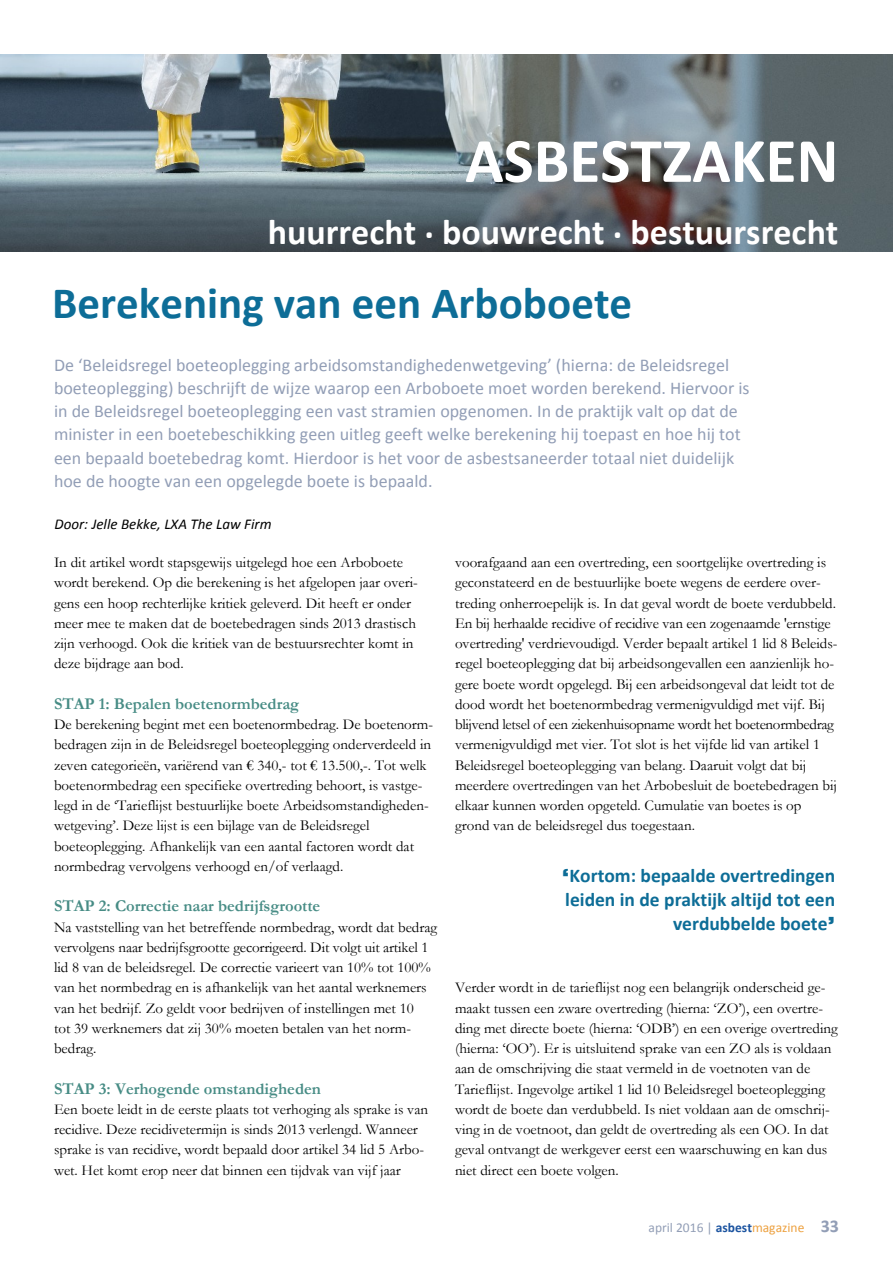
<style>
.page{position:relative;width:893px;height:1263px;background:#fff}
.page>*{position:absolute;margin:0;border:0;box-sizing:border-box;transform-origin:0 0}
.t1{font:700 63.6px "Calibri";color:#fff}
.t2{font:700 45px "Calibri";color:#0d6d97}
.t3{font:700 36px "Calibri";color:#fff}
.t4{font:700 19.5px/23.9px "Calibri";color:#0d6d97;text-align:right}
.t5{font:18px/23.2px "Calibri";color:#929eb6}
.t6{font:700 16.5px "Garamond";color:#478c85}
.t7{font:15px/20.2px "Garamond";color:#000}
.t8{font:italic 15px "Calibri";color:#000}
.t9{font:13.5px "Calibri";color:#929eb6}
.s1{font-family:"Rockwell";font-weight:800}
.s2{font-weight:700;color:#1c54a0}
.s3{color:#eda140}
.s4{font-weight:700;font-size:18px}
</style>
<div class="page">
<img style="left:1px;top:54px;width:892px;height:197px">
<h1 class="t1" style="left:465px;top:134px;width:375px">ASBESTZAKEN</h1>
<h3 class="t3" style="left:268px;top:216px;width:572px">huurrecht . bouwrecht . bestuursrecht</h3>
<h2 class="t2" style="left:52px;top:284px;width:581px">Berekening van een Arboboete</h2>
<p class="t5" style="left:54px;top:354px;width:697px">De ‘Beleidsregel boeteoplegging arbeidsomstandighedenwetgeving’ (hierna: de Beleidsregel boeteoplegging) beschrijft de wijze waarop een Arboboete moet worden berekend. Hiervoor is in de Beleidsregel boeteoplegging een vast stramien opgenomen. In de praktijk valt op dat de minister in een boetebeschikking geen uitleg geeft welke berekening hij toepast en hoe hij tot een bepaald boetebedrag komt. Hierdoor is het voor de asbestsaneerder totaal niet duidelijk hoe de hoogte van een opgelegde boete is bepaald.</p>
<p class="t8" style="left:55px;top:517px;width:219px">Door: Jelle Bekke, LXA The Law Firm</p>
<p class="t7" style="left:54px;top:554px;width:365px">In dit artikel wordt stapsgewijs uitgelegd hoe een Arboboete wordt berekend. Op die berekening is het afgelopen jaar overi&shy;gens een hoop rechterlijke kritiek geleverd. Dit heeft er onder meer mee te maken dat de boetebedragen sinds 2013 drastisch zijn verhoogd. Ook die kritiek van de bestuursrechter komt in deze bijdrage aan bod.</p>
<p class="t6" style="left:54px;top:698px;width:247px">STAP 1: Bepalen boetenormbedrag</p>
<p class="t7" style="left:54px;top:716px;width:381px">De berekening begint met een boetenormbedrag. De boetenorm&shy;bedragen zijn in de Beleidsregel boeteoplegging onderverdeeld in zeven categorieën, variërend van € 340,- tot € 13.500,-. Tot welk boetenormbedrag een specifieke overtreding behoort, is vastge&shy;legd in de ‘Tarieflijst bestuurlijke boete Arbeidsomstandigheden&shy;wetgeving’. Deze lijst is een bijlage van de Beleidsregel boeteoplegging. Afhankelijk van een aantal factoren wordt dat normbedrag vervolgens verhoogd en/of verlaagd.</p>
<p class="t6" style="left:54px;top:900px;width:268px">STAP 2: Correctie naar bedrijfsgrootte</p>
<p class="t7" style="left:54px;top:918px;width:385px">Na vaststelling van het betreffende normbedrag, wordt dat bedrag vervolgens naar bedrijfsgrootte gecorrigeerd. Dit volgt uit artikel 1 lid 8 van de beleidsregel. De correctie varieert van 10% tot 100% van het normbedrag en is afhankelijk van het aantal werknemers van het bedrijf. Zo geldt voor bedrijven of instellingen met 10<br>tot 39 werknemers dat zij 30% moeten betalen van het norm&shy;bedrag.</p>
<p class="t6" style="left:54px;top:1083px;width:268px">STAP 3: Verhogende omstandigheden</p>
<p class="t7" style="left:54px;top:1101px;width:376px">Een boete leidt in de eerste plaats tot verhoging als sprake is van recidive. Deze recidivetermijn is sinds 2013 verlengd. Wanneer sprake is van recidive, wordt bepaald door artikel 34 lid 5 Arbo&shy;wet. Het komt erop neer dat binnen een tijdvak van vijf jaar</p>
<p class="t7" style="left:455px;top:554px;width:384px">voorafgaand aan een overtreding, een soortgelijke overtreding is geconstateerd en de bestuurlijke boete wegens de eerdere over&shy;treding onherroepelijk is. In dat geval wordt de boete verdubbeld.<br>En bij herhaalde recidive of recidive van een zogenaamde 'ernstige overtreding' verdrievoudigd. Verder bepaalt artikel 1 lid 8 Beleids&shy;regel boeteoplegging dat bij arbeidsongevallen een aanzienlijk ho&shy;gere boete wordt opgelegd. Bij een arbeidsongeval dat leidt tot de dood wordt het boetenormbedrag vermenigvuldigd met vijf. Bij blijvend letsel of een ziekenhuisopname wordt het boetenormbedrag vermenigvuldigd met vier. Tot slot is het vijfde lid van artikel 1<br>Beleidsregel boeteoplegging van belang. Daaruit volgt dat bij meerdere overtredingen van het Arbobesluit de boetebedragen bij elkaar kunnen worden opgeteld. Cumulatie van boetes is op grond van de beleidsregel dus toegestaan.</p>
<h3 class="t4" style="left:562px;top:865px;width:275px"><span class="s1">‘</span>Kortom: bepaalde overtredingen leiden in de praktijk altijd tot een verdubbelde boete<span class="s1">’</span></h3>
<p class="t7" style="left:455px;top:979px;width:384px">Verder wordt in de tarieflijst nog een belangrijk onderscheid ge&shy;maakt tussen een zware overtreding (hierna: ‘ZO’), een overtre&shy;ding met directe boete (hierna: ‘ODB’) en een overige overtreding (hierna: ‘OO’). Er is uitsluitend sprake van een ZO als is voldaan aan de omschrijving die staat vermeld in de voetnoten van de Tarieflijst. Ingevolge artikel 1 lid 10 Beleidsregel boeteoplegging wordt de boete dan verdubbeld. Is niet voldaan aan de omschrij&shy;ving in de voetnoot, dan geldt de overtreding als een OO. In dat geval ontvangt de werkgever eerst een waarschuwing en kan dus niet direct een boete volgen.</p>
<p class="t9" style="left:649px;top:1222px;width:192px">april 2016 | <span class="s2">asbest</span><span class="s3">magazine</span> <span class="s4">33</span></p>
</div>
